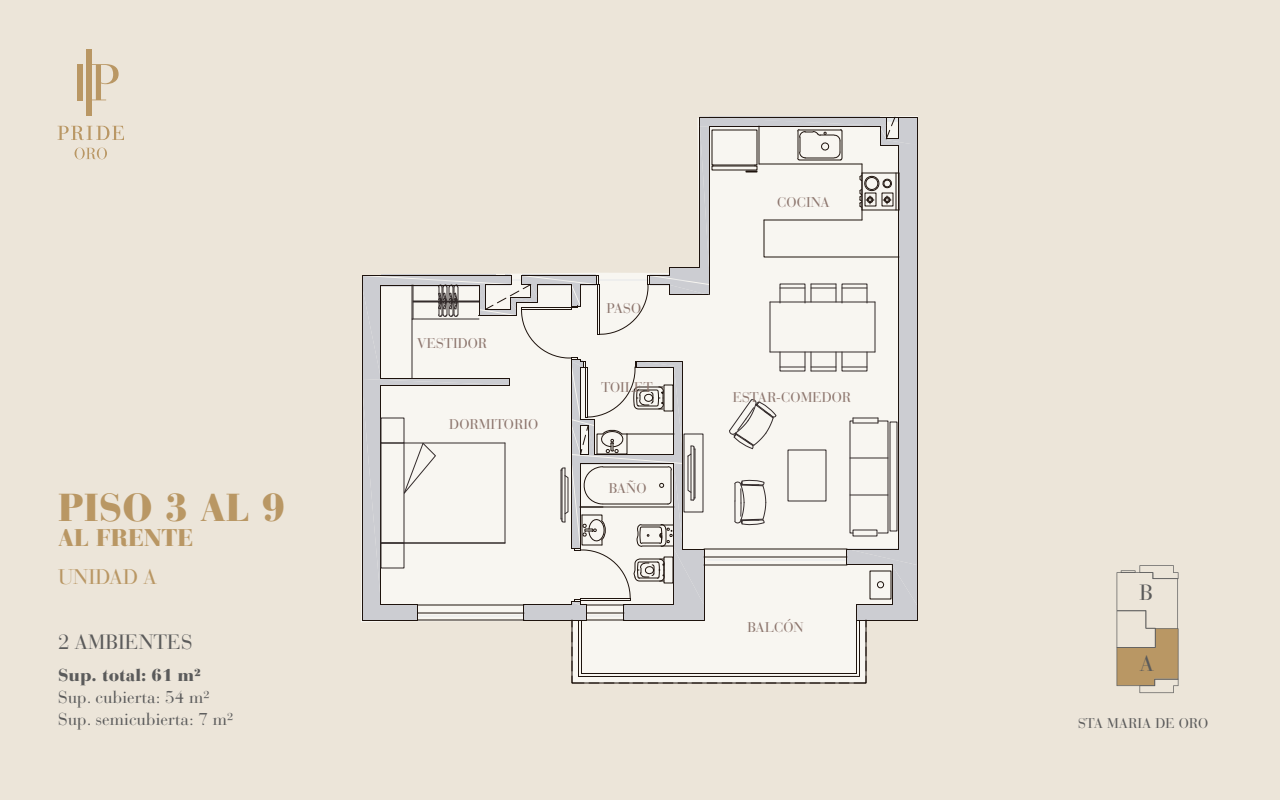
<style>
.page{position:relative;width:1280px;height:800px;background:#ece5d9}
.page>*{position:absolute;margin:0;border:0;box-sizing:border-box;transform-origin:0 0}
.t1{font:900 38.7px "Bauer Bodoni Std";color:#b99764}
.t2{font:900 24px "Bauer Bodoni Std";color:#b99764}
.t3{font:21.9px "Bauer Bodoni Std";color:#5b5b5b}
.t4{font:21px "Bauer Bodoni Std";color:#b99764}
.t5{font:20.6px "Bauer Bodoni Std";color:#5b5b5b}
.t6{font:17.1px/21.9px "Bauer Bodoni Std";color:#5b5b5b}
.t7{font:900 17.1px "Bauer Bodoni Std";color:#5b5b5b}
.t8{font:14px "Bauer Bodoni Std";color:#8d766e}
.t9{font:14px "Bauer Bodoni Std";color:#5b5b5b}
</style>
<div class="page">
<svg style="left:58px;top:126px;width:66px;height:14px"></svg>
<svg style="left:92px;top:64px;width:27px;height:36px"></svg>
<div style="left:78px;top:64px;width:5px;height:36px;background:#b99764"></div>
<div style="left:87px;top:49px;width:5px;height:67px;background:#b99764"></div>
<svg style="left:75px;top:148px;width:32px;height:11px"></svg>
<svg style="left:362px;top:117px;width:556px;height:567px"></svg>
<hr style="left:362px;top:275px;width:150px;height:1px;background:#1e130d">
<svg style="left:1117px;top:565px;width:62px;height:128px"></svg>
<h1 class="t1" style="left:58px;top:484px;width:229px">PISO 3 AL 9</h1>
<h2 class="t2" style="left:58px;top:523px;width:137px">AL FRENTE</h2>
<h3 class="t4" style="left:58px;top:564px;width:101px">UNIDAD A</h3>
<h3 class="t5" style="left:58px;top:630px;width:136px">2 AMBIENTES</h3>
<p class="t7" style="left:58px;top:665px;width:144px">Sup. total: 61 m²</p>
<p class="t6" style="left:58px;top:687px;width:177px">Sup. cubierta: 54 m²<br>Sup. semicubierta: 7 m²</p>
<p class="t8" style="left:417px;top:335px;width:72px">VESTIDOR</p>
<p class="t8" style="left:449px;top:416px;width:90px">DORMITORIO</p>
<p class="t8" style="left:606px;top:300px;width:36px">PASO</p>
<p class="t8" style="left:601px;top:378px;width:53px">TOILET</p>
<p class="t8" style="left:609px;top:480px;width:39px">BAÑO</p>
<p class="t8" style="left:777px;top:194px;width:54px">COCINA</p>
<p class="t8" style="left:733px;top:389px;width:120px">ESTAR-COMEDOR</p>
<p class="t8" style="left:747px;top:619px;width:58px">BALCÓN</p>
<h3 class="t3" style="left:1139px;top:580px;width:15px">B</h3>
<h3 class="t3" style="left:1139px;top:651px;width:16px">A</h3>
<p class="t9" style="left:1078px;top:715px;width:132px">STA MARIA DE ORO</p>
</div>
